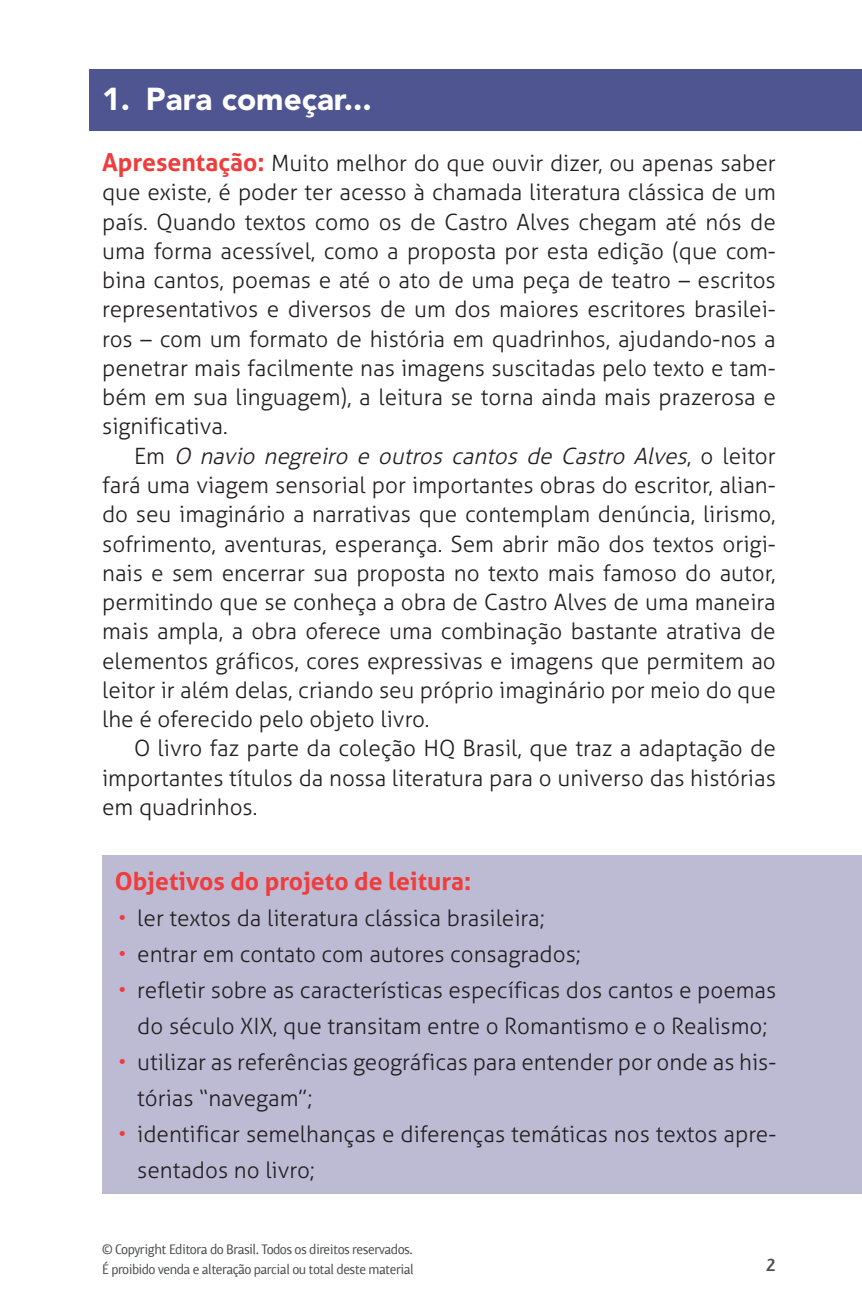
<style>
.page{position:relative;width:862px;height:1308px;background:#fff}
.page>*{position:absolute;margin:0;border:0;box-sizing:border-box;transform-origin:0 0}
.t1{font:900 31.5px "Avenir LT Std";color:#fff}
.t2{font:700 24.75px "Aller";color:#ee3d3c}
.t3{font:300 22.5px/29.2px "Aller";color:#231f20;text-align:justify}
.t4{font:500 18px "Highlander Std";color:#4b4c4d}
.t5{font:13.5px/20.2px "Chino ITC Std";letter-spacing:-.04em;color:#4b4c4d}
.s1{font-weight:700;font-size:24.75px;color:#ee3d3c}
.s2{font-style:italic}
.s3{color:#ee3d3c}
</style>
<div class="page">
<div style="left:89px;top:69px;width:772px;height:61px;background:#4e5590"></div>
<div style="left:102px;top:855px;width:759px;height:339px;background:#bdbbd4"></div>
<h1 class="t1" style="left:102px;top:80px;width:271px">1. Para começar...</h1>
<p class="t3" style="left:102px;top:148px;width:674px"><span class="s1">Apresentação:</span> Muito melhor do que ouvir dizer, ou apenas saber que existe, é poder ter acesso à chamada literatura clássica de um país. Quando textos como os de Castro Alves chegam até nós de uma forma acessível, como a proposta por esta edição (que com&shy;bina cantos, poemas e até o ato de uma peça de teatro – escritos representativos e diversos de um dos maiores escritores brasilei&shy;ros – com um formato de história em quadrinhos, ajudando-nos a penetrar mais facilmente nas imagens suscitadas pelo texto e tam&shy;bém em sua linguagem), a leitura se torna ainda mais prazerosa e significativa.</p>
<p class="t3" style="left:102px;top:441px;width:674px;text-indent:32px">E m <span class="s2">O navio negreiro e outros cantos de Castro Alves</span>, o l e i t o r fará uma viagem sensorial por importantes obras do escritor, alian&shy;do seu imaginário a narrativas que contemplam denúncia, lirismo, sofrimento, aventuras, esperança. Sem abrir mão dos textos origi&shy;nais e sem encerrar sua proposta no texto mais famoso do autor, permitindo que se conheça a obra de Castro Alves de uma maneira mais ampla, a obra oferece uma combinação bastante atrativa de elementos gráficos, cores expressivas e imagens que permitem ao leitor ir além delas, criando seu próprio imaginário por meio do que lhe é oferecido pelo objeto livro.</p>
<p class="t3" style="left:102px;top:733px;width:674px;text-indent:32px">O livro faz parte da coleção HQ Brasil, que traz a adaptação de importantes títulos da nossa literatura para o universo das histórias em quadrinhos.</p>
<p class="t2" style="left:115px;top:866px;width:357px">Objetivos do projeto de leitura:</p>
<p class="t3" style="left:118px;top:903px;width:428px"><span class="s3">•</span> ler textos da literatura clássica brasileira;</p>
<p class="t3" style="left:118px;top:939px;width:464px"><span class="s3">•</span> entrar em contato com autores consagrados;</p>
<p class="t3" style="left:118px;top:972px;width:659px;line-height:36px;text-align:center"><span class="s3">•</span> refletir sobre as características específicas dos cantos e poemas do século XIX, que transitam entre o Romantismo e o Realismo;</p>
<p class="t3" style="left:137px;top:1044px;width:640px;line-height:36px;text-indent:-19px"><span class="s3">•</span> utilizar as referências geográficas para entender por onde as his&shy;tórias “navegam”;</p>
<p class="t3" style="left:137px;top:1116px;width:640px;line-height:36px;text-indent:-19px"><span class="s3">•</span> identificar semelhanças e diferenças temáticas nos textos apre&shy;sentados no livro;</p>
<p class="t5" style="left:102px;top:1238px;width:313px">© Copyright Editora do Brasil. Todos os direitos reservados.<br>É proibido venda e alteração parcial ou total deste material</p>
<p class="t4" style="left:765px;top:1254px;width:11px">2</p>
</div>
